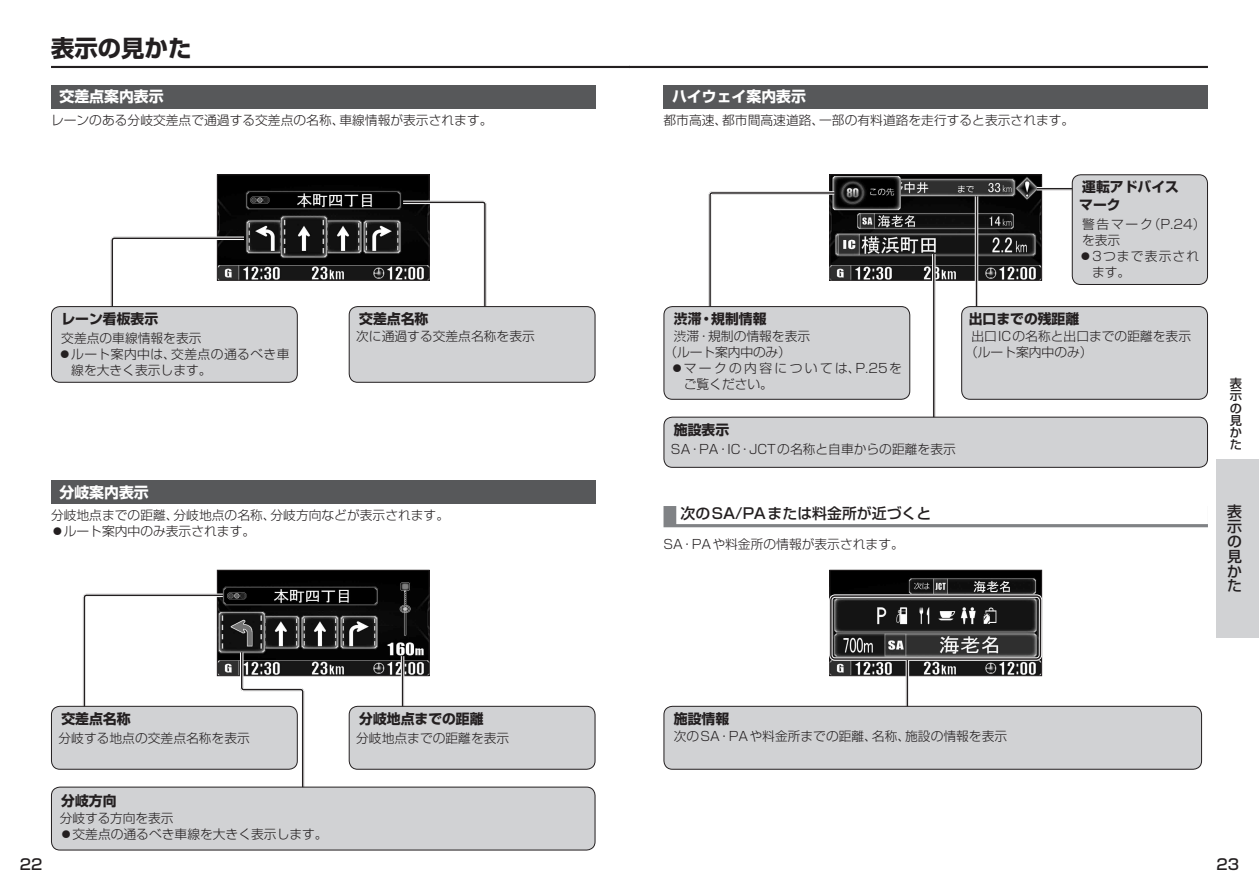
<style>
.page{position:relative;width:1259px;height:893px;background:#fff}
.page>*{position:absolute;margin:0;border:0;box-sizing:border-box;transform-origin:0 0}
.t1{font:700 23.4px "Shin Go Pro";color:#231f20}
.t2{font:500 14.85px/14.9px "Shin Go Pro";color:#231f20;text-align:justify}
.t3{font:700 14.85px "Shin Go Pro";color:#fff}
.t4{font:700 13.8px/17.5px "Shin Go Pro";color:#231f20}
.t5{font:300 12.75px/15.9px "Shin Go Pro";color:#231f20}
.t6{font:300 12.75px "Shin Go Pro";letter-spacing:.035em;color:#231f20}
.t7{font:300 12.75px "Shin Go Pro";letter-spacing:.185em;color:#231f20}
.t8{font:300 12.75px "Shin Go Pro";letter-spacing:.09em;color:#231f20}
.t9{font:500 12.15px/12.1px "Shin Go Pro";color:#231f20;text-align:justify}
</style>
<div class="page">
<div style="left:1216px;top:459px;width:43px;height:179px;background:#d1d2d4"></div>
<hr style="left:51px;top:66px;width:578px;height:2px;background:#231f20">
<hr style="left:629px;top:66px;width:579px;height:2px;background:#231f20">
<div style="left:51px;top:85px;width:544px;height:23px;background:#57585a"></div>
<img style="left:219px;top:176px;width:208px;height:103px">
<div style="left:217px;top:174px;width:212px;height:107px;border:1px solid #231f20"></div>
<svg style="left:110px;top:235px;width:137px;height:71px"></svg>
<div style="left:51px;top:307px;width:246px;height:75px;background:#d1d2d4;border-radius:9px"></div>
<div style="left:51px;top:306px;width:247px;height:77px;border:1px solid #231f20;border-radius:9px"></div>
<svg style="left:400px;top:199px;width:87px;height:107px"></svg>
<div style="left:349px;top:307px;width:246px;height:75px;background:#d1d2d4;border-radius:9px"></div>
<div style="left:349px;top:306px;width:246px;height:77px;border:1px solid #231f20;border-radius:9px"></div>
<img style="left:219px;top:572px;width:208px;height:102px">
<div style="left:217px;top:570px;width:212px;height:106px;border:1px solid #231f20"></div>
<hr style="left:401px;top:656px;width:3px;height:64px;background:#231f20">
<hr style="left:401px;top:656px;width:1px;height:64px;background:#fff">
<hr style="left:403px;top:656px;width:1px;height:64px;background:#fff">
<svg style="left:239px;top:649px;width:67px;height:138px"></svg>
<div style="left:51px;top:787px;width:544px;height:63px;background:#d1d2d4;border-radius:9px"></div>
<div style="left:51px;top:787px;width:544px;height:63px;border:1px solid #231f20;border-radius:9px"></div>
<div style="left:349px;top:706px;width:246px;height:63px;background:#d1d2d4;border-radius:9px"></div>
<div style="left:349px;top:706px;width:246px;height:64px;border:1px solid #231f20;border-radius:9px"></div>
<div style="left:51px;top:480px;width:544px;height:24px;background:#57585a"></div>
<svg style="left:81px;top:592px;width:145px;height:114px"></svg>
<div style="left:51px;top:706px;width:246px;height:63px;background:#d1d2d4;border-radius:9px"></div>
<div style="left:51px;top:706px;width:247px;height:64px;border:1px solid #231f20;border-radius:9px"></div>
<div style="left:663px;top:85px;width:545px;height:23px;background:#57585a"></div>
<img style="left:831px;top:176px;width:209px;height:103px">
<div style="left:829px;top:174px;width:213px;height:107px;border:1px solid #231f20"></div>
<hr style="left:1037px;top:187px;width:57px;height:3px;background:#231f20">
<hr style="left:1037px;top:190px;width:57px;height:1px;background:#fff">
<hr style="left:1037px;top:187px;width:57px;height:1px;background:#fff">
<hr style="left:975px;top:196px;width:3px;height:188px;background:#231f20">
<hr style="left:975px;top:196px;width:1px;height:188px;background:#fff">
<hr style="left:977px;top:196px;width:1px;height:188px;background:#fff">
<hr style="left:932px;top:254px;width:3px;height:173px;background:#231f20">
<hr style="left:932px;top:254px;width:1px;height:173px;background:#fff">
<hr style="left:934px;top:254px;width:1px;height:173px;background:#fff">
<div style="left:1072px;top:175px;width:135px;height:109px;background:#d1d2d4;border-radius:9px"></div>
<div style="left:1071px;top:174px;width:137px;height:111px;border:1px solid #231f20;border-radius:9px"></div>
<div style="left:664px;top:417px;width:543px;height:50px;background:#d1d2d4;border-radius:9px"></div>
<div style="left:663px;top:417px;width:545px;height:51px;border:1px solid #231f20;border-radius:9px"></div>
<img style="left:831px;top:572px;width:209px;height:22px">
<div style="left:829px;top:570px;width:213px;height:106px;border:1px solid #231f20"></div>
<div style="left:663px;top:506px;width:545px;height:21px;background:linear-gradient(to right,#8c8e90,#8e9092)"></div>
<div style="left:676px;top:500px;width:532px;height:24px;background:#fff"></div>
<svg style="left:708px;top:190px;width:129px;height:116px"></svg>
<div style="left:664px;top:307px;width:245px;height:92px;background:#d1d2d4;border-radius:9px"></div>
<div style="left:663px;top:306px;width:247px;height:94px;border:1px solid #231f20;border-radius:9px"></div>
<div style="left:961px;top:307px;width:246px;height:92px;background:#d1d2d4;border-radius:9px"></div>
<div style="left:961px;top:306px;width:247px;height:94px;border:1px solid #231f20;border-radius:9px"></div>
<svg style="left:829px;top:594px;width:213px;height:112px"></svg>
<div style="left:832px;top:597px;width:207px;height:61px;border:1px solid #fff;border-radius:3px"></div>
<hr style="left:906px;top:660px;width:3px;height:66px;background:#231f20">
<hr style="left:906px;top:660px;width:1px;height:66px;background:#fff">
<hr style="left:908px;top:660px;width:1px;height:66px;background:#fff">
<div style="left:664px;top:706px;width:537px;height:63px;background:#d1d2d4;border-radius:9px"></div>
<div style="left:663px;top:706px;width:539px;height:64px;border:1px solid #231f20;border-radius:9px"></div>
<h1 class="t1" style="left:51px;top:29px;width:142px">表示の見かた</h1>
<p class="t3" style="left:60px;top:85px;width:106px">交差点案内表示</p>
<p class="t5" style="left:51px;top:111px;width:443px">レーンのある分岐交差点で通過する交差点の名称、車線情報が表示されます。</p>
<p class="t4" style="left:61px;top:309px;width:98px">レーン看板表示</p>
<p class="t5" style="left:61px;top:329px;width:142px">交差点の車線情報を表示</p>
<p class="t6" style="left:58px;top:344px;width:233px">⿟ルート案内中は、交差点の通るべき車</p>
<p class="t5" style="left:71px;top:361px;width:142px">線を大きく表示します。</p>
<p class="t4" style="left:359px;top:309px;width:71px">交差点名称</p>
<p class="t5" style="left:356px;top:327px;width:180px">次に通過する交差点名称を表示</p>
<p class="t3" style="left:60px;top:480px;width:91px">分岐案内表示</p>
<p class="t5" style="left:51px;top:506px;width:399px">分岐地点までの距離、分岐地点の名称、分岐方向などが表示されます。⿟ルート案内中のみ表示されます。</p>
<p class="t4" style="left:61px;top:708px;width:71px">交差点名称</p>
<p class="t5" style="left:58px;top:728px;width:193px">分岐する地点の交差点名称を表示</p>
<p class="t2" style="left:20px;top:855px;width:24px">22</p>
<p class="t4" style="left:61px;top:791px;width:57px">分岐方向</p>
<p class="t5" style="left:60px;top:809px;width:269px">分岐する方向を表示<br>⿟交差点の通るべき車線を大きく表示します。</p>
<p class="t4" style="left:359px;top:708px;width:126px">分岐地点までの距離</p>
<p class="t5" style="left:356px;top:728px;width:155px">分岐地点までの距離を表示</p>
<p class="t3" style="left:672px;top:85px;width:135px">ハイウェイ案内表示</p>
<p class="t5" style="left:663px;top:111px;width:412px">都市高速、都市間高速道路、一部の有料道路を走行すると表示されます。</p>
<p class="t4" style="left:1079px;top:177px;width:101px">運転アドバイスマーク</p>
<p class="t5" style="left:1082px;top:214px;width:125px">警告マーク（P.24）</p>
<p class="t5" style="left:1082px;top:230px;width:40px">を表示</p>
<p class="t8" style="left:1079px;top:245px;width:121px">⿟3つまで表示され</p>
<p class="t5" style="left:1092px;top:262px;width:40px">ます。</p>
<p class="t4" style="left:674px;top:309px;width:94px">渋滞・規制情報</p>
<p class="t5" style="left:674px;top:327px;width:138px">渋滞・規制の情報を表示</p>
<p class="t5" style="left:664px;top:343px;width:128px">（ルート案内中のみ）</p>
<p class="t7" style="left:671px;top:358px;width:232px">⿟マークの内容については、P.25を</p>
<p class="t5" style="left:684px;top:375px;width:91px">ご覧ください。</p>
<p class="t4" style="left:674px;top:419px;width:57px">施設表示</p>
<p class="t5" style="left:671px;top:439px;width:286px">SA・PA・IC・JCTの名称と自車からの距離を表示</p>
<p class="t4" style="left:968px;top:309px;width:112px">出口までの残距離</p>
<p class="t5" style="left:965px;top:327px;width:228px;text-indent:6px">出口ICの名称と出口までの距離を表示（ルート案内中のみ）</p>
<p class="t2" style="left:680px;top:504px;width:252px">次のSA/PAまたは料金所が近づくと</p>
<p class="t5" style="left:663px;top:534px;width:242px">SA・PAや料金所の情報が表示されます。</p>
<p class="t9" style="left:1229px;top:376px;width:13px">表示の見かた</p>
<p class="t2" style="left:1227px;top:502px;width:16px">表示の見かた</p>
<p class="t4" style="left:674px;top:708px;width:57px">施設情報</p>
<p class="t5" style="left:674px;top:727px;width:335px">次のSA・PAや料金所までの距離、名称、施設の情報を表示</p>
<p class="t2" style="left:1216px;top:855px;width:24px">23</p>
</div>
